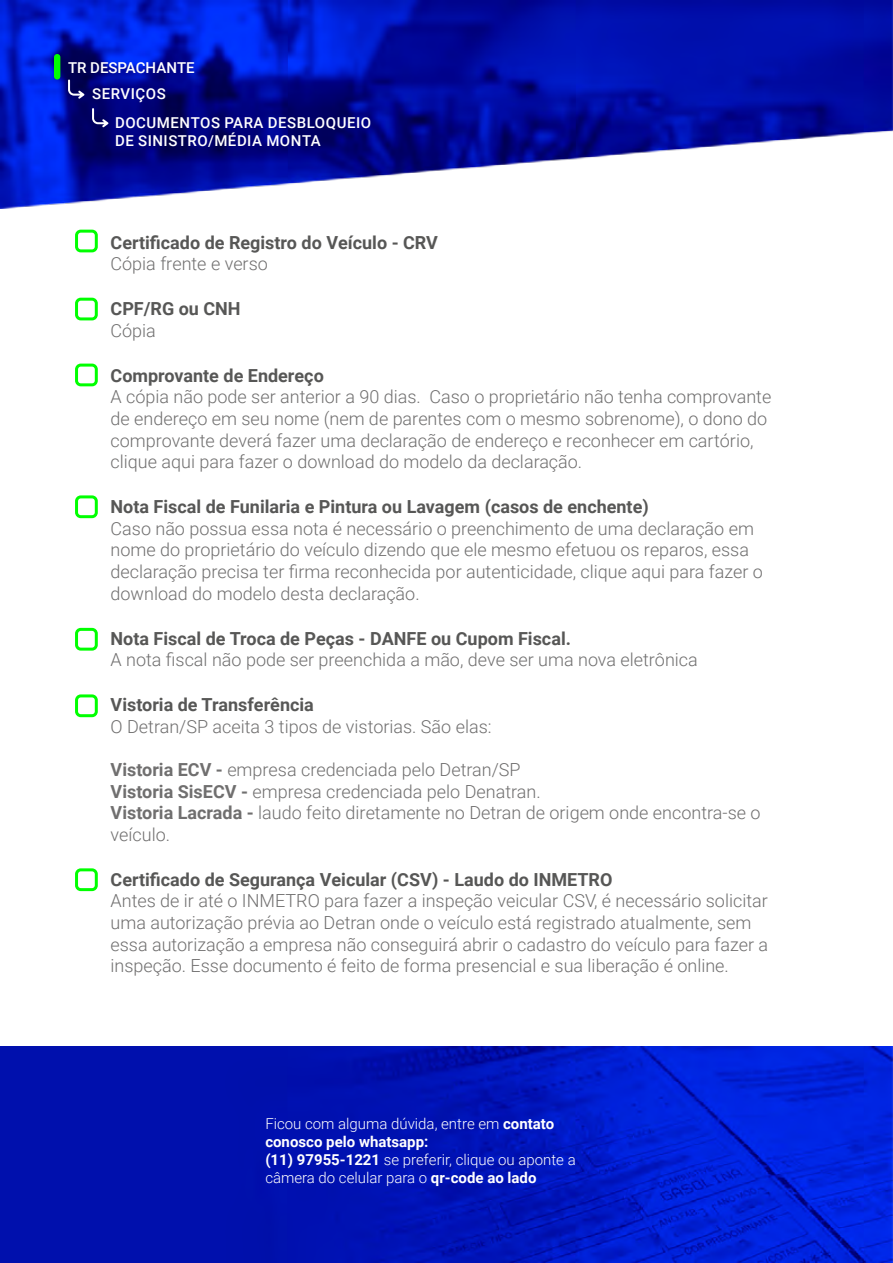
<style>
.page{position:relative;width:893px;height:1263px;background:#fff}
.page>*{position:absolute;margin:0;border:0;box-sizing:border-box;transform-origin:0 0}
.t1{font:300 18px/21.6px "Roboto";color:#706f6f}
.t2{font:700 18px "Roboto";color:#575756}
.t3{font:300 15px/18px "Roboto";color:#fff}
.t4{font:500 15px/18px "Roboto";letter-spacing:.035em;color:#fff}
.t5{font:500 15px/25.2px "Roboto";color:#fff;text-align:center}
.s1{font-weight:700}
</style>
<div class="page">
<img style="left:0;top:1047px;width:893px;height:216px">
<img style="left:0;top:0;width:893px;height:208px">
<div style="left:54px;top:54px;width:6px;height:26px;background:#0f0;border-radius:3px"></div>
<svg style="left:68px;top:80px;width:16px;height:19px"></svg>
<svg style="left:92px;top:108px;width:16px;height:19px"></svg>
<div style="left:75px;top:298px;width:23px;height:22px;border:3px solid #0f0;border-radius:4px"></div>
<div style="left:75px;top:230px;width:23px;height:22px;border:3px solid #0f0;border-radius:4px"></div>
<div style="left:75px;top:364px;width:23px;height:22px;border:3px solid #0f0;border-radius:4px"></div>
<div style="left:75px;top:495px;width:23px;height:23px;border:3px solid #0f0;border-radius:4px"></div>
<div style="left:75px;top:628px;width:23px;height:23px;border:3px solid #0f0;border-radius:4px"></div>
<div style="left:75px;top:694px;width:23px;height:23px;border:3px solid #0f0;border-radius:4px"></div>
<div style="left:75px;top:868px;width:23px;height:23px;border:3px solid #0f0;border-radius:4px"></div>
<p class="t5" style="left:68px;top:55px;width:128px">TR DESPACHANTE<br>SERVIÇOS</p>
<p class="t4" style="left:115px;top:114px;width:258px">DOCUMENTOS PARA DESBLOQUEIO<br>DE SINISTRO/MÉDIA MONTA</p>
<p class="t2" style="left:111px;top:229px;width:329px">Certificado de Registro do Veículo - CRV</p>
<p class="t1" style="left:111px;top:252px;width:159px">Cópia frente e verso</p>
<p class="t2" style="left:111px;top:296px;width:132px">CPF/RG ou CNH</p>
<p class="t1" style="left:111px;top:319px;width:47px">Cópia</p>
<p class="t2" style="left:111px;top:363px;width:215px">Comprovante de Endereço</p>
<p class="t1" style="left:111px;top:385px;width:662px">A cópia não pode ser anterior a 90 dias. Caso o proprietário não tenha comprovante de endereço em seu nome (nem de parentes com o mesmo sobrenome), o dono do comprovante deverá fazer uma declaração de endereço e reconhecer em cartório, clique aqui para fazer o download do modelo da declaração.</p>
<p class="t2" style="left:111px;top:494px;width:540px">Nota Fiscal de Funilaria e Pintura ou Lavagem (casos de enchente)</p>
<p class="t1" style="left:111px;top:517px;width:654px">Caso não possua essa nota é necessário o preenchimento de uma declaração em nome do proprietário do veículo dizendo que ele mesmo efetuou os reparos, essa declaração precisa ter firma reconhecida por autenticidade, clique aqui para fazer o download do modelo desta declaração.</p>
<p class="t2" style="left:111px;top:625px;width:462px">Nota Fiscal de Troca de Peças - DANFE ou Cupom Fiscal.</p>
<p class="t1" style="left:111px;top:648px;width:589px">A nota fiscal não pode ser preenchida a mão, deve ser uma nova eletrônica</p>
<p class="t2" style="left:111px;top:692px;width:205px">Vistoria de Transferência</p>
<p class="t1" style="left:111px;top:715px;width:383px">O Detran/SP aceita 3 tipos de vistorias. São elas:</p>
<p class="t1" style="left:111px;top:758px;width:651px"><span class="s1">Vistoria ECV -</span> empresa credenciada pelo Detran/SP<br><span class="s1">Vistoria SisECV -</span> empresa credenciada pelo Denatran.<br><span class="s1">Vistoria Lacrada -</span> laudo feito diretamente no Detran de origem onde encontra-se o veículo.</p>
<p class="t2" style="left:111px;top:867px;width:503px">Certificado de Segurança Veicular (CSV) - Laudo do INMETRO</p>
<p class="t1" style="left:111px;top:889px;width:659px">Antes de ir até o INMETRO para fazer a inspeção veicular CSV, é necessário solicitar uma autorização prévia ao Detran onde o veículo está registrado atualmente, sem essa autorização a empresa não conseguirá abrir o cadastro do veículo para fazer a inspeção. Esse documento é feito de forma presencial e sua liberação é online.</p>
<p class="t3" style="left:265px;top:1114px;width:312px">Ficou com alguma dúvida, entre em <span class="s1">contato conosco pelo whatsapp:<br>(11) 97955-1221</span> se preferir, clique ou aponte a câmera do celular para o <span class="s1">qr-code ao lado</span></p>
</div>
